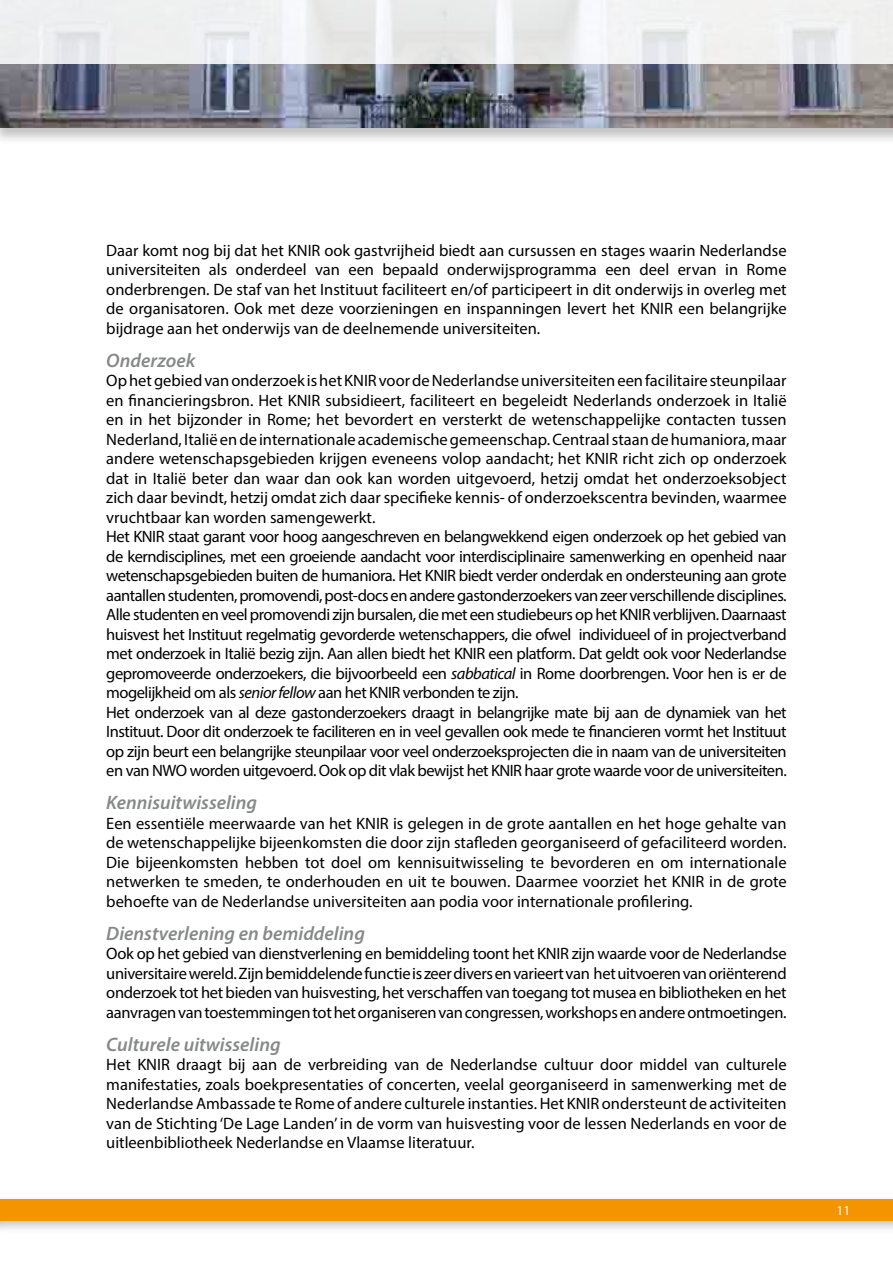
<style>
.page{position:relative;width:893px;height:1263px;background:#fff}
.page>*{position:absolute;margin:0;border:0;box-sizing:border-box;transform-origin:0 0}
.t1{font:italic 600 19.5px "Myriad Pro";color:#87888a}
.t2{font:16.5px/19.5px "Myriad Pro";letter-spacing:-.03em;color:#000;text-align:justify}
.t3{font:13.5px "Myriad Pro";color:#fff}
.s1{font-style:italic}
</style>
<div class="page">
<div style="left:0;top:1194px;width:893px;height:40px;background:#87888a;opacity:.5"></div>
<div style="left:0;top:1199px;width:893px;height:21px;background:#f39400"></div>
<div style="left:0;top:0;width:893px;height:145px;background:#87888a;opacity:.5"></div>
<img style="left:0;top:64px;width:893px;height:64px">
<div style="left:0;top:0;width:893px;height:64px;background:#eceded"></div>
<p class="t2" style="left:106px;top:240px;width:682px">Daar komt nog bij dat het KNIR ook gastvrijheid biedt aan cursussen en stages waarin Nederlandse universiteiten als onderdeel van een bepaald onderwijsprogramma een deel ervan in Rome onderbrengen. De staf van het Instituut faciliteert en/of participeert in dit onderwijs in overleg met de organisatoren. Ook met deze voorzieningen en inspanningen levert het KNIR een belangrijke bijdrage aan het onderwijs van de deelnemende universiteiten.</p>
<p class="t1" style="left:106px;top:348px;width:91px">Onderzoek</p>
<p class="t2" style="left:106px;top:371px;width:682px;text-align:left">Op het gebied van onderzoek is het KNIR voor de Nederlandse universiteiten een facilitaire steunpilaar en financieringsbron. Het KNIR subsidieert, faciliteert en begeleidt Nederlands onderzoek in Italië en in het bijzonder in Rome; het bevordert en versterkt de wetenschappelijke contacten tussen Nederland, Italië en de internationale academische gemeenschap. Centraal staan de humaniora, maar andere wetenschapsgebieden krijgen eveneens volop aandacht; het KNIR richt zich op onderzoek dat in Italië beter dan waar dan ook kan worden uitgevoerd, hetzij omdat het onderzoeksobject zich daar bevindt, hetzij omdat zich daar specifieke kennis- of onderzoekscentra bevinden, waarmee vruchtbaar kan worden samengewerkt.<br>Het KNIR staat garant voor hoog aangeschreven en belangwekkend eigen onderzoek op het gebied van de kerndisciplines, met een groeiende aandacht voor interdisciplinaire samenwerking en openheid naar wetenschapsgebieden buiten de humaniora. Het KNIR biedt verder onderdak en ondersteuning aan grote aantallen studenten, promovendi, post-docs en andere gastonderzoekers van zeer verschillende disciplines.<br>Alle studenten en veel promovendi zijn bursalen, die met een studiebeurs op het KNIR verblijven. Daarnaast huisvest het Instituut regelmatig gevorderde wetenschappers, die ofwel individueel of in projectverband met onderzoek in Italië bezig zijn. Aan allen biedt het KNIR een platform. Dat geldt ook voor Nederlandse gepromoveerde onderzoekers, die bijvoorbeeld een <span class="s1">sabbatical</span> in Rome doorbrengen. Voor hen is er de mogelijkheid om als <span class="s1">senior fellow</span> aan het KNIR verbonden te zijn.<br>Het onderzoek van al deze gastonderzoekers draagt in belangrijke mate bij aan de dynamiek van het Instituut. Door dit onderzoek te faciliteren en in veel gevallen ook mede te financieren vormt het Instituut op zijn beurt een belangrijke steunpilaar voor veel onderzoeksprojecten die in naam van de universiteiten en van NWO worden uitgevoerd. Ook op dit vlak bewijst het KNIR haar grote waarde voor de universiteiten.</p>
<p class="t1" style="left:106px;top:790px;width:152px">Kennisuitwisseling</p>
<p class="t2" style="left:106px;top:813px;width:682px">Een essentiële meerwaarde van het KNIR is gelegen in de grote aantallen en het hoge gehalte van de wetenschappelijke bijeenkomsten die door zijn stafleden georganiseerd of gefaciliteerd worden.<br>Die bijeenkomsten hebben tot doel om kennisuitwisseling te bevorderen en om internationale netwerken te smeden, te onderhouden en uit te bouwen. Daarmee voorziet het KNIR in de grote behoefte van de Nederlandse universiteiten aan podia voor internationale profilering.</p>
<p class="t1" style="left:106px;top:921px;width:260px">Dienstverlening en bemiddeling</p>
<p class="t2" style="left:106px;top:944px;width:682px">Ook op het gebied van dienstverlening en bemiddeling toont het KNIR zijn waarde voor de Nederlandse universitaire wereld. Zijn bemiddelende functie is zeer divers en varieert van het uitvoeren van oriënterend onderzoek tot het bieden van huisvesting, het verschaffen van toegang tot musea en bibliotheken en het aanvragen van toestemmingen tot het organiseren van congressen, workshops en andere ontmoetingen.</p>
<p class="t1" style="left:106px;top:1032px;width:176px">Culturele uitwisseling</p>
<p class="t2" style="left:106px;top:1055px;width:682px">Het KNIR draagt bij aan de verbreiding van de Nederlandse cultuur door middel van culturele manifestaties, zoals boekpresentaties of concerten, veelal georganiseerd in samenwerking met de Nederlandse Ambassade te Rome of andere culturele instanties. Het KNIR ondersteunt de activiteiten van de Stichting ‘De Lage Landen’ in de vorm van huisvesting voor de lessen Nederlands en voor de uitleenbibliotheek Nederlandse en Vlaamse literatuur.</p>
<p class="t3" style="left:837px;top:1202px;width:15px">11</p>
</div>
